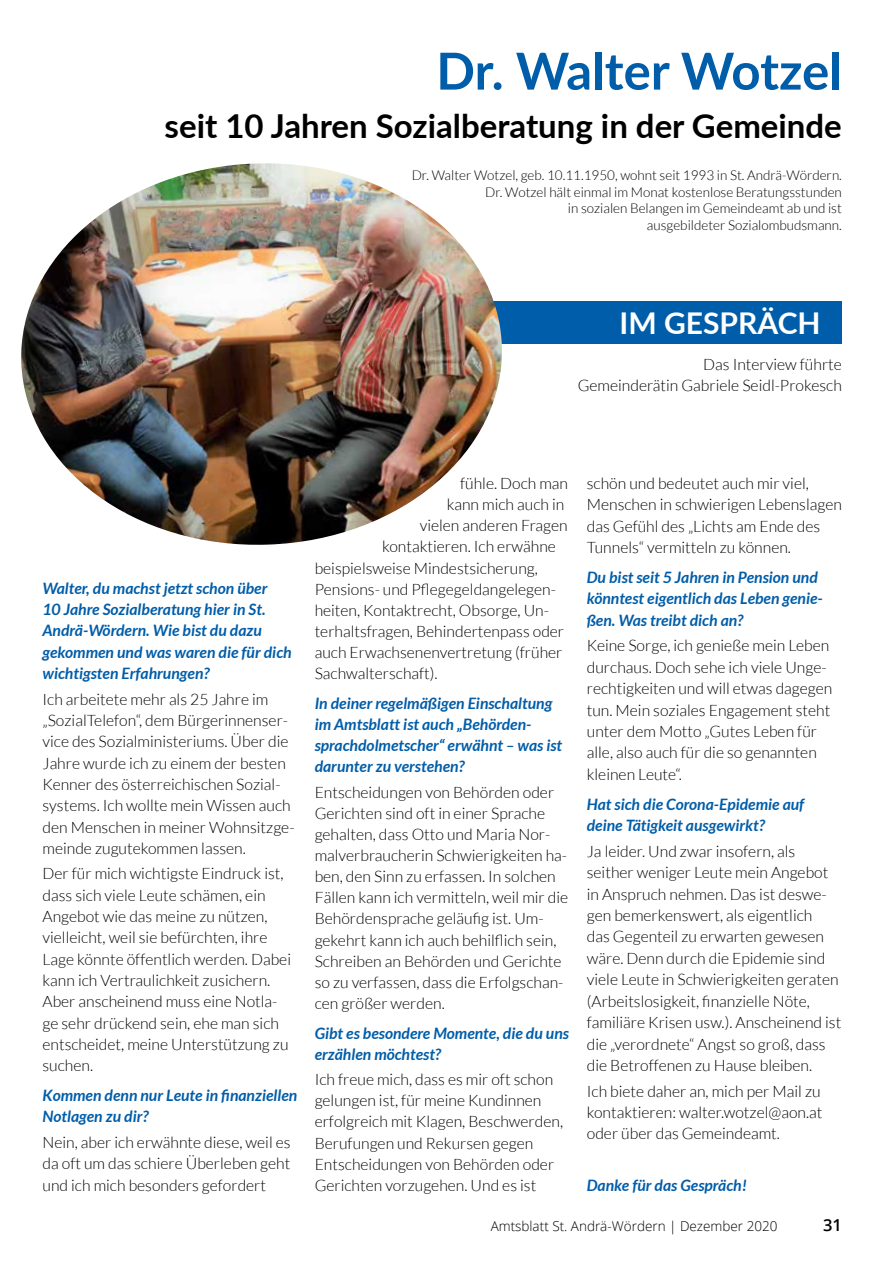
<style>
.page{position:relative;width:893px;height:1263px;background:#fff}
.page>*{position:absolute;margin:0;border:0;box-sizing:border-box;transform-origin:0 0}
.t1{font:700 51px "Lato";letter-spacing:-.005em;color:#005da9}
.t2{font:700 33px "Lato";color:#000}
.t3{font:700 30px "Lato";color:#fff}
.t4{font:600 16.5px "Open Sans";color:#000}
.t5{font:300 15.75px/21.5px "Lato";color:#000}
.t6{font:italic 700 15.75px/21.3px "Lato";color:#005da9}
.t7{font:300 13.5px/16.5px "Lato";color:#000;text-align:right}
.t8{font:300 13.5px "Open Sans";color:#000}
</style>
<div class="page">
<div style="left:43px;top:301px;width:799px;height:42px;background:#005da9"></div>
<img style="left:21px;top:163px;width:484px;height:382px">
<h1 class="t1" style="left:436px;top:33px;width:407px">Dr. Walter Wotzel</h1>
<h2 class="t2" style="left:165px;top:102px;width:679px">seit 10 Jahren Sozialberatung in der Gemeinde</h2>
<p class="t7" style="left:412px;top:167px;width:432px">Dr. Walter Wotzel, geb. 10.11.1950, wohnt seit 1993 in St. Andrä-Wördern.<br>Dr. Wotzel hält einmal im Monat kostenlose Beratungsstunden<br>in sozialen Belangen im Gemeindeamt ab und ist<br>ausgebildeter Sozialombudsmann.</p>
<h3 class="t3" style="left:620px;top:301px;width:202px">IM GESPRÄCH</h3>
<p class="t5" style="left:578px;top:354px;width:266px;line-height:21px;text-align:right">Das Interview führte<br>Gemeinderätin Gabriele Seidl-Prokesch</p>
<p class="t6" style="left:43px;top:578px;width:251px">Walter, du machst jetzt schon über<br>10 Jahre Sozialberatung hier in St.<br>Andrä-Wördern. Wie bist du dazu gekommen und was waren die für dich wichtigsten Erfahrungen?</p>
<p class="t5" style="left:43px;top:688px;width:254px">Ich arbeitete mehr als 25 Jahre im „SozialTelefon“, dem Bürgerinnenser&shy;vice des Sozialministeriums. Über die Jahre wurde ich zu einem der besten Kenner des österreichischen Sozial&shy;systems. Ich wollte mein Wissen auch den Menschen in meiner Wohnsitzge&shy;meinde zugutekommen lassen.</p>
<p class="t5" style="left:43px;top:863px;width:250px">Der für mich wichtigste Eindruck ist, dass sich viele Leute schämen, ein Angebot wie das meine zu nützen, vielleicht, weil sie befürchten, ihre Lage könnte öffentlich werden. Dabei kann ich Vertraulichkeit zusichern.<br>Aber anscheinend muss eine Notla&shy;ge sehr drückend sein, ehe man sich entscheidet, meine Unterstützung zu suchen.</p>
<p class="t6" style="left:43px;top:1085px;width:256px">Kommen denn nur Leute in finanziellen<br>Notlagen zu dir?</p>
<p class="t5" style="left:43px;top:1132px;width:250px;text-align:justify">Nein, aber ich erwähnte diese, weil es da oft um das schiere Überleben geht und ich mich besonders gefordert</p>
<p class="t5" style="left:460px;top:473px;width:109px">fühle. Doch man</p>
<p class="t5" style="left:447px;top:494px;width:119px">kann mich auch in</p>
<p class="t5" style="left:420px;top:515px;width:150px">vielen anderen Fragen</p>
<p class="t5" style="left:382px;top:536px;width:175px">kontaktieren. Ich erwähne</p>
<p class="t5" style="left:315px;top:557px;width:225px">beispielsweise Mindestsicherung,</p>
<p class="t5" style="left:315px;top:578px;width:243px">Pensions- und Pflegegeldangelegen-</p>
<p class="t5" style="left:315px;top:599px;width:236px">heiten, Kontaktrecht, Obsorge, Un-</p>
<p class="t5" style="left:315px;top:621px;width:251px">terhaltsfragen, Behindertenpass oder</p>
<p class="t5" style="left:315px;top:642px;width:249px">auch Erwachsenenvertretung (früher</p>
<p class="t5" style="left:315px;top:663px;width:125px">Sachwalterschaft).</p>
<p class="t6" style="left:315px;top:693px;width:249px">In deiner regelmäßigen Einschaltung im Amtsblatt ist auch „Behörden&shy;sprachdolmetscher“ erwähnt – was ist darunter zu verstehen?</p>
<p class="t5" style="left:315px;top:781px;width:255px">Entscheidungen von Behörden oder Gerichten sind oft in einer Sprache gehalten, dass Otto und Maria Nor&shy;malverbraucherin Schwierigkeiten ha&shy;ben, den Sinn zu erfassen. In solchen Fällen kann ich vermitteln, weil mir die Behördensprache geläufig ist. Um&shy;gekehrt kann ich auch behilflich sein, Schreiben an Behörden und Gerichte so zu verfassen, dass die Erfolgschan&shy;cen größer werden.</p>
<p class="t6" style="left:315px;top:1023px;width:256px">Gibt es besondere Momente, die du uns erzählen möchtest?</p>
<p class="t5" style="left:315px;top:1069px;width:250px">Ich freue mich, dass es mir oft schon gelungen ist, für meine Kundinnen erfolgreich mit Klagen, Beschwerden, Berufungen und Rekursen gegen Entscheidungen von Behörden oder Gerichten vorzugehen. Und es ist</p>
<p class="t5" style="left:587px;top:472px;width:257px">schön und bedeutet auch mir viel, Menschen in schwierigen Lebenslagen das Gefühl des „Lichts am Ende des Tunnels“ vermitteln zu können.</p>
<p class="t6" style="left:587px;top:567px;width:238px">Du bist seit 5 Jahren in Pension und könntest eigentlich das Leben genie&shy;ßen. Was treibt dich an?</p>
<p class="t5" style="left:587px;top:635px;width:247px">Keine Sorge, ich genieße mein Leben durchaus. Doch sehe ich viele Unge&shy;rechtigkeiten und will etwas dagegen tun. Mein soziales Engagement steht unter dem Motto „Gutes Leben für alle, also auch für die so genannten kleinen Leute“.</p>
<p class="t6" style="left:587px;top:794px;width:219px">Hat sich die Corona-Epidemie auf deine Tätigkeit ausgewirkt?</p>
<p class="t5" style="left:587px;top:840px;width:256px">Ja leider. Und zwar insofern, als seither weniger Leute mein Angebot in Anspruch nehmen. Das ist deswe&shy;gen bemerkenswert, als eigentlich<br>das Gegenteil zu erwarten gewesen wäre. Denn durch die Epidemie sind viele Leute in Schwierigkeiten geraten (Arbeitslosigkeit, finanzielle Nöte, familiäre Krisen usw.). Anscheinend ist die „verordnete“ Angst so groß, dass die Betroffenen zu Hause bleiben.</p>
<p class="t5" style="left:587px;top:1080px;width:237px;text-align:justify">Ich biete daher an, mich per Mail zu kontaktieren: walter.wotzel@aon.at oder über das Gemeindeamt.</p>
<p class="t6" style="left:587px;top:1174px;width:162px">Danke für das Gespräch!</p>
<p class="t8" style="left:491px;top:1217px;width:288px">Amtsblatt St. Andrä-Wördern | Dezember 2020</p>
<p class="t4" style="left:823px;top:1214px;width:20px">31</p>
</div>
